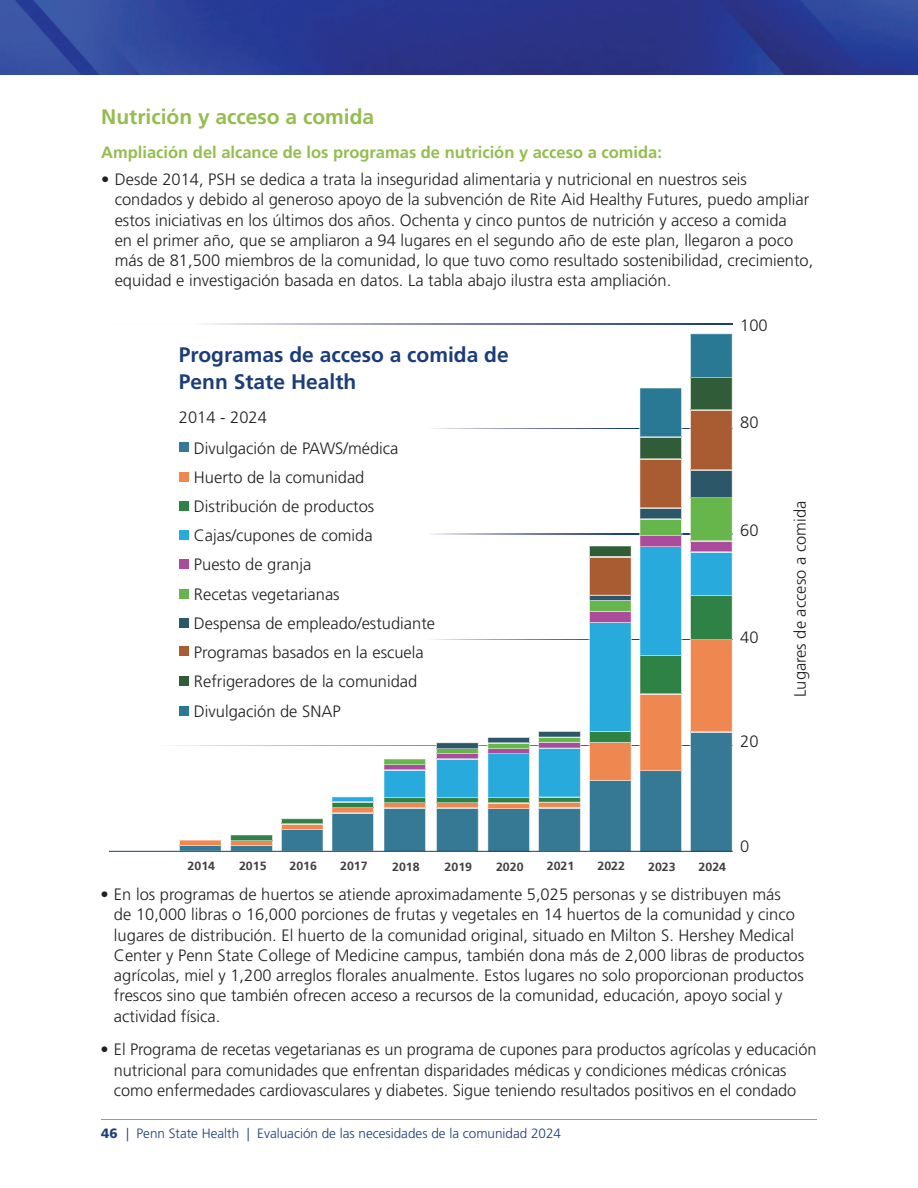
<style>
.page{position:relative;width:918px;height:1188px;background:#fff}
.page>*{position:absolute;margin:0;border:0;box-sizing:border-box;transform-origin:0 0}
.t1{font:700 21px/27px "Frutiger LT Std";color:#1b3d7a}
.t2{font:700 21px "Frutiger LT Std";color:#94bd4f}
.t3{font:300 16.5px/20.2px "Frutiger LT Std";color:#231f20}
.t4{font:700 16.5px "Frutiger LT Std";color:#94bd4f}
.t5{font:300 13.5px "Frutiger LT Std";color:#1b3d7a}
.t6{font:700 11.85px "Frutiger LT Std";color:#403f3f;scale:1.04 1}
.s1{font-weight:900}
</style>
<div class="page">
<hr style="left:101px;top:1119px;width:716px;height:1px;background:#67a8db">
<img style="left:0;top:0;width:918px;height:74px">
<svg style="left:204px;top:324px;width:529px;height:1px"></svg>
<svg style="left:431px;top:428px;width:259px;height:1px"></svg>
<svg style="left:431px;top:534px;width:259px;height:1px"></svg>
<svg style="left:173px;top:745px;width:517px;height:1px"></svg>
<svg style="left:179px;top:840px;width:43px;height:11px"></svg>
<hr style="left:179px;top:845px;width:42px;height:1px;background:#f6c2a7">
<svg style="left:230px;top:835px;width:43px;height:16px"></svg>
<hr style="left:231px;top:840px;width:42px;height:1px;background:#9dc0a3">
<svg style="left:281px;top:818px;width:43px;height:33px"></svg>
<hr style="left:281px;top:823px;width:42px;height:1px;background:#9dc0a3">
<svg style="left:331px;top:796px;width:43px;height:55px;background:#588c9a"></svg>
<hr style="left:332px;top:802px;width:42px;height:1px;background:#99d7ef">
<svg style="left:383px;top:759px;width:43px;height:92px;background:#5393a7"></svg>
<hr style="left:384px;top:764px;width:42px;height:1px;background:#b5d9a6">
<svg style="left:436px;top:742px;width:43px;height:109px;background:#4f94aa"></svg>
<hr style="left:436px;top:748px;width:42px;height:1px;background:#98abb5">
<svg style="left:487px;top:737px;width:43px;height:114px;background:#4e96ad"></svg>
<hr style="left:488px;top:742px;width:42px;height:1px;background:#98abb5">
<svg style="left:538px;top:731px;width:43px;height:120px;background:#4e97b0"></svg>
<hr style="left:539px;top:736px;width:41px;height:1px;background:#98abb5">
<svg style="left:589px;top:546px;width:43px;height:305px;background:#658f97"></svg>
<svg style="left:639px;top:388px;width:43px;height:463px;background:#698b89"></svg>
<hr style="left:640px;top:437px;width:42px;height:1px;background:#96b9c9">
<svg style="left:690px;top:333px;width:43px;height:518px;background:#6f8576"></svg>
<hr style="left:690px;top:377px;width:42px;height:1px;background:#96b9c9">
<div style="left:179px;top:443px;width:9px;height:9px;background:#357995"></div>
<div style="left:179px;top:472px;width:9px;height:9px;background:#ee8750"></div>
<div style="left:179px;top:501px;width:9px;height:9px;background:#2f8246"></div>
<div style="left:179px;top:530px;width:9px;height:9px;background:#28aadc"></div>
<div style="left:179px;top:559px;width:9px;height:10px;background:#ab4b9c"></div>
<div style="left:179px;top:589px;width:9px;height:10px;background:#66b64b"></div>
<div style="left:179px;top:618px;width:9px;height:9px;background:#2c5768"></div>
<div style="left:179px;top:647px;width:9px;height:9px;background:#a95c32"></div>
<div style="left:179px;top:677px;width:9px;height:9px;background:#315c38"></div>
<div style="left:179px;top:707px;width:9px;height:9px;background:#2a7994"></div>
<hr style="left:109px;top:851px;width:624px;height:1px;background:#1b3d7a">
<p class="t2" style="left:101px;top:108px;width:275px">Nutrición y acceso a comida</p>
<p class="t4" style="left:101px;top:145px;width:562px">Ampliación del alcance de los programas de nutrición y acceso a comida:</p>
<p class="t3" style="left:115px;top:170px;width:700px;text-indent:-13px">• Desde 2014, PSH se dedica a trata la inseguridad alimentaria y nutricional en nuestros seis condados y debido al generoso apoyo de la subvención de Rite Aid Healthy Futures, puedo ampliar estos iniciativas en los últimos dos años. Ochenta y cinco puntos de nutrición y acceso a comida<br>en el primer año, que se ampliaron a 94 lugares en el segundo año de este plan, llegaron a poco más de 81,500 miembros de la comunidad, lo que tuvo como resultado sostenibilidad, crecimiento, equidad e investigación basada en datos. La tabla abajo ilustra esta ampliación.</p>
<p class="t1" style="left:179px;top:342px;width:331px">Programas de acceso a comida de<br>Penn State Health</p>
<p class="t3" style="left:179px;top:407px;width:90px">2014 - 2024</p>
<p class="t3" style="left:194px;top:434px;width:243px;line-height:29.2px">Divulgación de PAWS/médica<br>Huerto de la comunidad<br>Distribución de productos<br>Cajas/cupones de comida<br>Puesto de granja<br>Recetas vegetarianas<br>Despensa de empleado/estudiante<br>Programas basados en la escuela<br>Refrigeradores de la comunidad<br>Divulgación de SNAP</p>
<p class="t3" style="left:740px;top:316px;width:29px">100</p>
<p class="t3" style="left:740px;top:413px;width:20px">80</p>
<p class="t3" style="left:740px;top:521px;width:20px">60</p>
<p class="t3" style="left:740px;top:628px;width:20px">40</p>
<p class="t3" style="left:740px;top:732px;width:20px">20</p>
<p class="t3" style="left:791px;top:697px;width:197px;rotate:-90deg">Lugares de acceso a comida</p>
<p class="t6" style="left:188px;top:861px;width:28px">2014</p>
<p class="t6" style="left:239px;top:861px;width:28px">2015</p>
<p class="t6" style="left:290px;top:861px;width:28px">2016</p>
<p class="t6" style="left:340px;top:861px;width:28px">2017</p>
<p class="t6" style="left:392px;top:861px;width:28px">2018</p>
<p class="t6" style="left:445px;top:861px;width:28px">2019</p>
<p class="t6" style="left:496px;top:862px;width:28px">2020</p>
<p class="t6" style="left:547px;top:861px;width:28px">2021</p>
<p class="t6" style="left:598px;top:861px;width:28px">2022</p>
<p class="t6" style="left:648px;top:862px;width:28px">2023</p>
<p class="t6" style="left:699px;top:862px;width:28px">2024</p>
<p class="t3" style="left:740px;top:837px;width:11px">0</p>
<p class="t3" style="left:114px;top:885px;width:692px;text-indent:-13px">• En los programas de huertos se atiende aproximadamente 5,025 personas y se distribuyen más<br>de 10,000 libras o 16,000 porciones de frutas y vegetales en 14 huertos de la comunidad y cinco lugares de distribución. El huerto de la comunidad original, situado en Milton S. Hershey Medical Center y Penn State College of Medicine campus, también dona más de 2,000 libras de productos agrícolas, miel y 1,200 arreglos florales anualmente. Estos lugares no solo proporcionan productos frescos sino que también ofrecen acceso a recursos de la comunidad, educación, apoyo social y actividad física.</p>
<p class="t3" style="left:114px;top:1040px;width:704px;text-indent:-13px">• El Programa de recetas vegetarianas es un programa de cupones para productos agrícolas y educación nutricional para comunidades que enfrentan disparidades médicas y condiciones médicas crónicas como enfermedades cardiovasculares y diabetes. Sigue teniendo resultados positivos en el condado</p>
<p class="t5" style="left:101px;top:1128px;width:461px"><span class="s1">46</span> | Penn State Health | Evaluación de las necesidades de la comunidad 2024</p>
</div>
